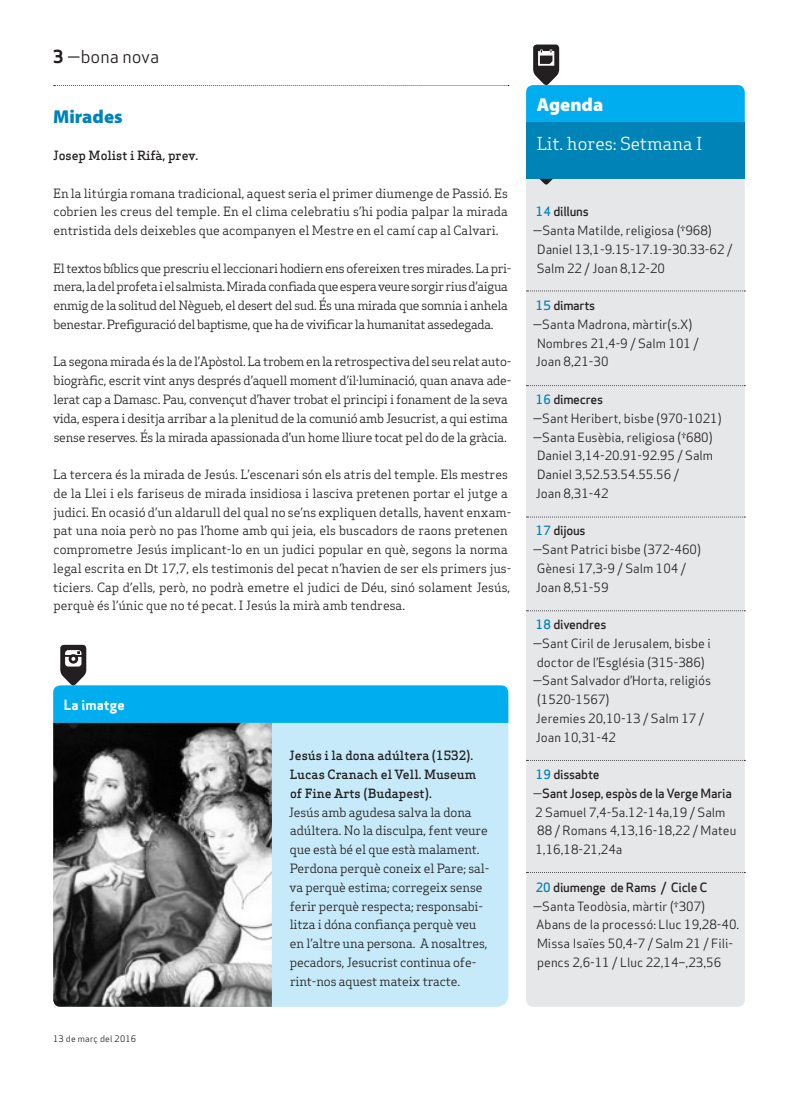
<style>
.page{position:relative;width:798px;height:1099px;background:#fff}
.page>*{position:absolute;margin:0;border:0;box-sizing:border-box;transform-origin:0 0}
.Titular_Petit{font:900 18.75px "Myriad Pro";color:#0083b6}
.Titular_Secció{font:900 18.75px "Myriad Pro";color:#fff}
.Subtitol_Secció{font:17.5px "Apex Serif";color:#fff}
.Capçalera{font:17.5px "Apex Sans Book T";color:#231f20}
.Titular_Secció_Petit{font:13.75px "Apex Sans Bold T";color:#fff}
.Text_General{font:12.5px/18.8px "Apex Serif";letter-spacing:-.01em;color:#231f20}
.Text_General-2{font:12.5px/18.8px "Apex Sans Book T";color:#231f20}
.Text_General-3{font:12.5px/18.8px "Apex Serif";letter-spacing:-.03em;color:#231f20}
.Text_General-4{font:12.5px "Apex Sans Medium T";letter-spacing:-.02em;color:#231f20}
.Text_General-5{font:500 12.5px/18.8px "Apex Serif";color:#231f20}
.Autors{font:500 12.5px "Apex Serif";color:#231f20}
.Data_Peu{font:8.75px "Apex Sans Book T";letter-spacing:.02em;color:#231f20}
.s1{font-family:"Apex Sans Bold T"}
.s2{color:#0083b6}
.s3{font-family:"Apex Sans Book T"}
</style>
<div class="page">
<div style="left:526px;top:179px;width:218px;height:827px;background:#e6e7e9"></div>
<svg style="left:526px;top:290px;width:219px;height:1px"></svg>
<svg style="left:526px;top:516px;width:219px;height:1px"></svg>
<svg style="left:526px;top:610px;width:219px;height:1px"></svg>
<svg style="left:526px;top:385px;width:219px;height:1px"></svg>
<svg style="left:526px;top:760px;width:219px;height:1px"></svg>
<svg style="left:526px;top:872px;width:219px;height:1px"></svg>
<svg style="left:54px;top:85px;width:454px;height:1px"></svg>
<div style="left:526px;top:123px;width:218px;height:56px;background:#0083b6"></div>
<svg style="left:526px;top:45px;width:218px;height:78px"></svg>
<svg style="left:539px;top:179px;width:13px;height:6px"></svg>
<div style="left:53px;top:685px;width:455px;height:321px;background:#c6eafa;border-radius:11px"></div>
<img style="left:53px;top:729px;width:219px;height:277px">
<svg style="left:53px;top:645px;width:455px;height:84px"></svg>
<p class="Capçalera" style="left:53px;top:46px;width:107px"><span class="s1">3</span> —bona nova</p>
<p class="Titular_Petit" style="left:53px;top:104px;width:71px">Mirades</p>
<p class="Autors" style="left:53px;top:148px;width:146px">Josep Molist i Rifà, prev.</p>
<p class="Text_General" style="left:53px;top:183px;width:456px;text-align:justify">En la litúrgia romana tradicional, aquest seria el primer diumenge de Passió. Es cobrien les creus del temple. En el clima celebratiu s’hi podia palpar la mirada entristida dels deixebles que acompanyen el Mestre en el camí cap al Calvari.</p>
<p class="Text_General-3" style="left:53px;top:258px;width:459px">El textos bíblics que prescriu el leccionari hodiern ens ofereixen tres mirades. La pri&shy;mera, la del profeta i el salmista. Mirada confiada que espera veure sorgir rius d’aigua enmig de la solitud del Nègueb, el desert del sud. És una mirada que somnia i anhela benestar. Prefiguració del baptisme, que ha de vivificar la humanitat assedegada.</p>
<p class="Text_General" style="left:53px;top:352px;width:459px">La segona mirada és la de l’Apòstol. La trobem en la retrospectiva del seu relat auto&shy;biogràfic, escrit vint anys després d’aquell moment d’il·luminació, quan anava ade&shy;lerat cap a Damasc. Pau, convençut d’haver trobat el principi i fonament de la seva vida, espera i desitja arribar a la plenitud de la comunió amb Jesucrist, a qui estima sense reserves. És la mirada apassionada d’un home lliure tocat pel do de la gràcia.</p>
<p class="Text_General" style="left:53px;top:465px;width:459px">La tercera és la mirada de Jesús. L’escenari són els atris del temple. Els mestres de la Llei i els fariseus de mirada insidiosa i lasciva pretenen portar el jutge a judici. En ocasió d’un aldarull del qual no se’ns expliquen detalls, havent enxam&shy;pat una noia però no pas l’home amb qui jeia, els buscadors de raons pretenen comprometre Jesús implicant-lo en un judici popular en què, segons la norma legal escrita en Dt 17,7, els testimonis del pecat n’havien de ser els primers jus&shy;ticiers. Cap d’ells, però, no podrà emetre el judici de Déu, sinó solament Jesús, perquè és l’únic que no té pecat. I Jesús la mirà amb tendresa.</p>
<p class="Titular_Secció_Petit" style="left:64px;top:695px;width:62px">La imatge</p>
<p class="Data_Peu" style="left:53px;top:1032px;width:84px">13 de març del 2016</p>
<p class="Text_General-5" style="left:289px;top:746px;width:188px">Jesús i la dona adúltera (1532).<br>Lucas Cranach el Vell. Museum of Fine Arts (Budapest).</p>
<p class="Text_General" style="left:289px;top:802px;width:202px">Jesús amb agudesa salva la dona adúltera. No la disculpa, fent veure que està bé el que està malament.<br>Perdona perquè coneix el Pare; sal&shy;va perquè estima; corregeix sense ferir perquè respecta; responsabi&shy;litza i dóna confiança perquè veu en l’altre una persona. A nosaltres, pecadors, Jesucrist continua ofe&shy;rint-nos aquest mateix tracte.</p>
<p class="Titular_Secció" style="left:536px;top:92px;width:68px">Agenda</p>
<p class="Subtitol_Secció" style="left:536px;top:133px;width:167px">Lit. hores: Setmana I</p>
<p class="Text_General-4" style="left:535px;top:204px;width:54px"><span class="s2">14</span> dilluns</p>
<p class="Text_General-2" style="left:532px;top:221px;width:180px">—Santa Matilde, religiosa (†968)</p>
<p class="Text_General-2" style="left:536px;top:240px;width:197px">Daniel 13,1-9.15-17.19-30.33-62 /<br>Salm 22 / Joan 8,12-20</p>
<p class="Text_General-4" style="left:535px;top:297px;width:61px"><span class="s2">15</span> dimarts</p>
<p class="Text_General-2" style="left:532px;top:315px;width:161px">—Santa Madrona, màrtir(s.X)</p>
<p class="Text_General-2" style="left:537px;top:333px;width:163px">Nombres 21,4-9 / Salm 101 /</p>
<p class="Text_General-2" style="left:535px;top:352px;width:74px">Joan 8,21-30</p>
<p class="Text_General-4" style="left:535px;top:391px;width:69px"><span class="s2">16</span> dimecres</p>
<p class="Text_General-2" style="left:532px;top:408px;width:190px">—Sant Heribert, bisbe (970-1021)</p>
<p class="Text_General-2" style="left:532px;top:427px;width:181px">—Santa Eusèbia, religiosa (†680)</p>
<p class="Text_General-2" style="left:537px;top:446px;width:177px">Daniel 3,14-20.91-92.95 / Salm<br>Daniel 3,52.53.54.55.56 /</p>
<p class="Text_General-2" style="left:535px;top:483px;width:74px">Joan 8,31-42</p>
<p class="Text_General-4" style="left:535px;top:522px;width:51px"><span class="s2">17</span> dijous</p>
<p class="Text_General-2" style="left:532px;top:540px;width:170px">—Sant Patrici bisbe (372-460)</p>
<p class="Text_General-2" style="left:536px;top:558px;width:151px">Gènesi 17,3-9 / Salm 104 /</p>
<p class="Text_General-2" style="left:535px;top:577px;width:74px">Joan 8,51-59</p>
<p class="Text_General-4" style="left:535px;top:616px;width:72px"><span class="s2">18</span> divendres</p>
<p class="Text_General-2" style="left:532px;top:633px;width:179px;text-align:center">—Sant Ciril de Jerusalem, bisbe i doctor de l’Església (315-386)</p>
<p class="Text_General-2" style="left:537px;top:671px;width:176px;text-indent:-4px">—Sant Salvador d’Horta, religiós (1520-1567)</p>
<p class="Text_General-2" style="left:535px;top:708px;width:170px">Jeremies 20,10-13 / Salm 17 /</p>
<p class="Text_General-2" style="left:535px;top:727px;width:82px">Joan 10,31-42</p>
<p class="Text_General-4" style="left:535px;top:766px;width:65px"><span class="s2">19</span> dissabte</p>
<p class="Text_General-4" style="left:532px;top:785px;width:201px"><span class="s3">—</span>Sant Josep, espòs de la Verge Maria</p>
<p class="Text_General-2" style="left:535px;top:802px;width:203px">2 Samuel 7,4-5a.12-14a,19 / Salm<br>88 / Romans 4,13,16-18,22 / Mateu<br>1,16,18-21,24a</p>
<p class="Text_General-4" style="left:535px;top:879px;width:173px"><span class="s2">20</span> diumenge de Rams / Cicle C</p>
<p class="Text_General-2" style="left:532px;top:896px;width:174px">—Santa Teodòsia, màrtir (†307)</p>
<p class="Text_General-2" style="left:536px;top:915px;width:204px">Abans de la processó: Lluc 19,28-40.<br>Missa Isaïes 50,4-7 / Salm 21 / Fili&shy;pencs 2,6-11 / Lluc 22,14–,23,56</p>
</div>
